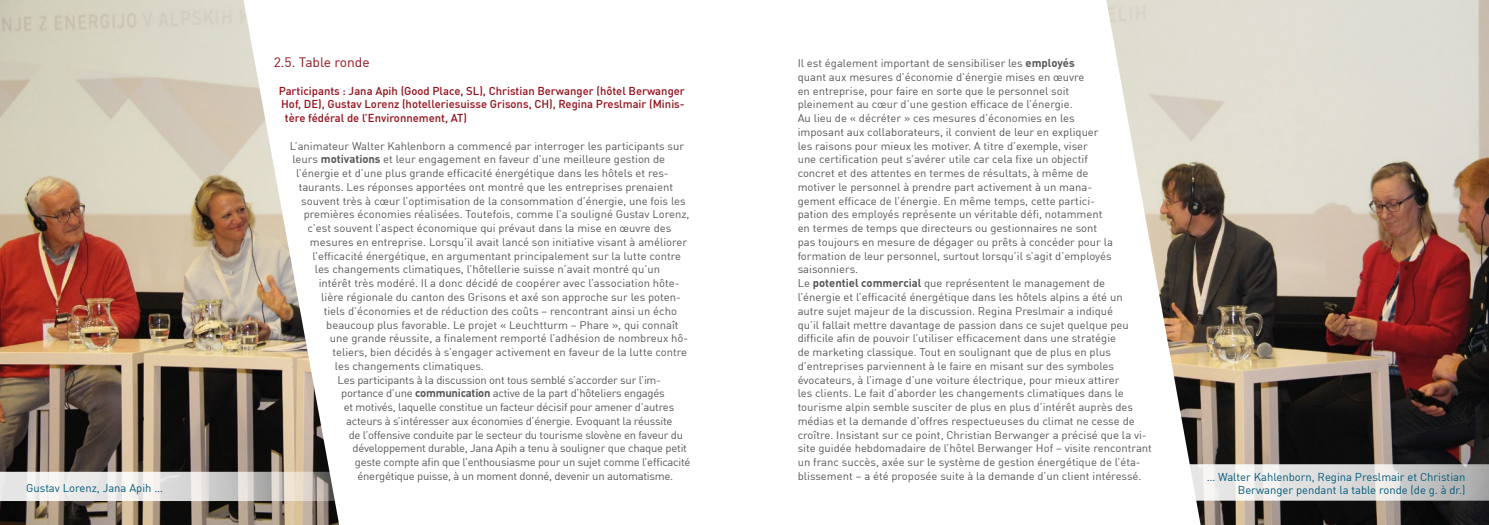
<style>
.page{position:relative;width:1489px;height:525px;background:#fff}
.page>*{position:absolute;margin:0;border:0;box-sizing:border-box;transform-origin:0 0}
.t1{font:13.38px "DINOT";color:#940e19}
.t2{font:500 11.25px "DINOT";color:#940e19}
.t3{font:11.25px/13.5px "DINOT";color:#005a79;text-align:right}
.t4{font:10.88px/13.8px "DINOT";color:#575756}
.t5{font:10.88px "DINOT";letter-spacing:-.02em;color:#575756}
.t6{font:10px "DINOT";color:#005a79}
.t7{font:900 10px "DINOT";color:#005a79}
.s1{font-weight:700;font-size:11.25px}
</style>
<div class="page">
<img style="left:0;top:0;width:339px;height:524px">
<img style="left:1106px;top:0;width:382px;height:524px">
<svg style="left:0;top:471px;width:339px;height:29px"></svg>
<svg style="left:1144px;top:464px;width:344px;height:36px"></svg>
<p class="t1" style="left:274px;top:53px;width:97px">2.5. Table ronde</p>
<p class="t2" style="left:279px;top:83px;width:407px">Participants : Jana Apih (Good Place, SL), Christian Berwanger (hôtel Berwanger</p>
<p class="t2" style="left:281px;top:97px;width:405px">Hof, DE), Gustav Lorenz (hotelleriesuisse Grisons, CH), Regina Preslmair (Minis-</p>
<p class="t2" style="left:285px;top:111px;width:183px">tère fédéral de l’Environnement, AT)</p>
<p class="t4" style="left:290px;top:138px;width:395px">L’animateur Walter Kahlenborn a commencé par interroger les participants sur</p>
<p class="t4" style="left:292px;top:152px;width:374px">leurs <span class="s1">motivations</span> et leur engagement en faveur d’une meilleure gestion de</p>
<p class="t4" style="left:296px;top:166px;width:374px">l’énergie et d’une plus grande efficacité énergétique dans les hôtels et res-</p>
<p class="t4" style="left:299px;top:179px;width:376px">taurants. Les réponses apportées ont montré que les entreprises prenaient</p>
<p class="t4" style="left:301px;top:193px;width:386px">souvent très à cœur l’optimisation de la consommation d’énergie, une fois les</p>
<p class="t4" style="left:304px;top:207px;width:387px">premières économies réalisées. Toutefois, comme l’a souligné Gustav Lorenz,</p>
<p class="t4" style="left:307px;top:221px;width:365px">c’est souvent l’aspect économique qui prévaut dans la mise en œuvre des</p>
<p class="t4" style="left:310px;top:234px;width:379px">mesures en entreprise. Lorsqu’il avait lancé son initiative visant à améliorer</p>
<p class="t4" style="left:312px;top:248px;width:370px">l’efficacité énergétique, en argumentant principalement sur la lutte contre</p>
<p class="t4" style="left:315px;top:262px;width:346px">les changements climatiques, l’hôtellerie suisse n’avait montré qu’un</p>
<p class="t4" style="left:319px;top:276px;width:362px">intérêt très modéré. Il a donc décidé de coopérer avec l’association hôte-</p>
<p class="t4" style="left:321px;top:289px;width:361px">lière régionale du canton des Grisons et axé son approche sur les poten-</p>
<p class="t4" style="left:324px;top:303px;width:355px">tiels d’économies et de réduction des coûts – rencontrant ainsi un écho</p>
<p class="t4" style="left:326px;top:317px;width:354px">beaucoup plus favorable. Le projet « Leuchtturm – Phare », qui connaît</p>
<p class="t4" style="left:330px;top:331px;width:360px">une grande réussite, a finalement remporté l’adhésion de nombreux hô-</p>
<p class="t4" style="left:332px;top:344px;width:356px">teliers, bien décidés à s’engager activement en faveur de la lutte contre</p>
<p class="t4" style="left:335px;top:358px;width:150px">les changements climatiques.</p>
<p class="t5" style="left:337px;top:372px;width:325px">Les participants à la discussion ont tous semblé s’accorder sur l’im-</p>
<p class="t5" style="left:341px;top:386px;width:325px">portance d’une <span class="s1">communication</span> active de la part d’hôteliers engagés</p>
<p class="t5" style="left:344px;top:400px;width:332px">et motivés, laquelle constitue un facteur décisif pour amener d’autres</p>
<p class="t5" style="left:346px;top:413px;width:328px">acteurs à s’intéresser aux économies d’énergie. Evoquant la réussite</p>
<p class="t5" style="left:349px;top:427px;width:336px">de l’offensive conduite par le secteur du tourisme slovène en faveur du</p>
<p class="t5" style="left:352px;top:441px;width:336px">développement durable, Jana Apih a tenu à souligner que chaque petit</p>
<p class="t5" style="left:355px;top:454px;width:337px">geste compte afin que l’enthousiasme pour un sujet comme l’efficacité</p>
<p class="t5" style="left:357px;top:468px;width:317px">énergétique puisse, à un moment donné, devenir un automatisme.</p>
<p class="t4" style="left:797px;top:56px;width:356px">Il est également important de sensibiliser les <span class="s1">employés<br></span>quant aux mesures d’économie d’énergie mises en œuvre<br>en entreprise, pour faire en sorte que le personnel soit<br>pleinement au cœur d’une gestion efficace de l’énergie.<br>Au lieu de « décréter » ces mesures d’économies en les<br>imposant aux collaborateurs, il convient de leur en expliquer<br>les raisons pour mieux les motiver. A titre d’exemple, viser<br>une certification peut s’avérer utile car cela fixe un objectif<br>concret et des attentes en termes de résultats, à même de<br>motiver le personnel à prendre part activement à un mana-<br>gement efficace de l’énergie. En même temps, cette partici-<br>pation des employés représente un véritable défi, notamment<br>en termes de temps que directeurs ou gestionnaires ne sont<br>pas toujours en mesure de dégager ou prêts à concéder pour la formation de leur personnel, surtout lorsqu’il s’agit d’employés saisonniers.<br>Le <span class="s1">potentiel commercial</span> que représentent le management de<br>l’énergie et l’efficacité énergétique dans les hôtels alpins a été un<br>autre sujet majeur de la discussion. Regina Preslmair a indiqué<br>qu’il fallait mettre davantage de passion dans ce sujet quelque peu difficile afin de pouvoir l’utiliser efficacement dans une stratégie<br>de marketing classique. Tout en soulignant que de plus en plus d’entreprises parviennent à le faire en misant sur des symboles évocateurs, à l’image d’une voiture électrique, pour mieux attirer<br>les clients. Le fait d’aborder les changements climatiques dans le tourisme alpin semble susciter de plus en plus d’intérêt auprès des médias et la demande d’offres respectueuses du climat ne cesse de croître. Insistant sur ce point, Christian Berwanger a précisé que la vi&shy;site guidée hebdomadaire de l’hôtel Berwanger Hof – visite rencontrant un franc succès, axée sur le système de gestion énergétique de l’éta&shy;blissement – a été proposée suite à la demande d’un client intéressé.</p>
<p class="t3" style="left:26px;top:480px;width:138px">Gustav Lorenz, Jana Apih …</p>
<p class="t3" style="left:1206px;top:469px;width:260px">… Walter Kahlenborn, Regina Preslmair et Christian<br>Berwanger pendant la table ronde (de g. à dr.)</p>
<p class="t7" style="left:50px;top:495px;width:5px;rotate:-90deg">›</p>
<p class="t6" style="left:1370px;top:486px;width:86px">Einleitung – Page 7</p>
<p class="t6" style="left:65px;top:486px;width:86px">Page 4 – Einleitung</p>
<p class="t7" style="left:1425px;top:495px;width:5px;rotate:-90deg">›</p>
</div>
